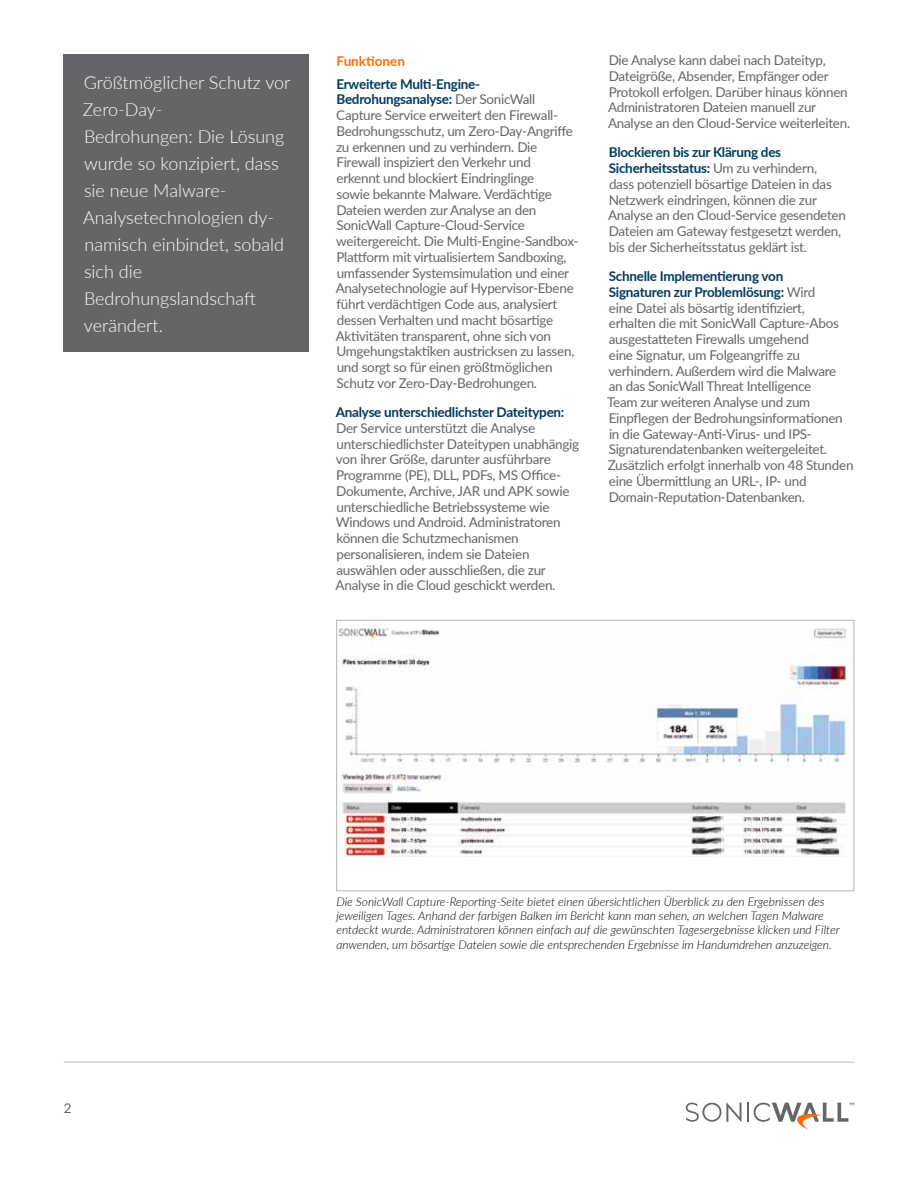
<style>
.page{position:relative;width:918px;height:1188px;background:#fff}
.page>*{position:absolute;margin:0;border:0;box-sizing:border-box;transform-origin:0 0}
.t1{font:300 18px/27px "Lato";color:#fff}
.t2{font:13.5px/15.8px "Lato";letter-spacing:-.02em;color:#646569}
.t3{font:700 13.5px "Lato";letter-spacing:-.02em;color:#003a5d}
.t4{font:700 13.5px "Lato";color:#ff6c0c}
.t5{font:italic 300 12px/14.4px "Lato";color:#000}
.s1{font-weight:700;color:#003a5d}
</style>
<div class="page">
<hr style="left:64px;top:1062px;width:790px;height:1px;background:#b8b8b8">
<div style="left:64px;top:54px;width:245px;height:298px;background:#646569"></div>
<img style="left:338px;top:622px;width:514px;height:235px">
<div style="left:336px;top:620px;width:518px;height:271px;border:1px solid #b8b8b8"></div>
<svg style="left:747px;top:1103px;width:1px;height:19px"></svg>
<svg style="left:686px;top:1103px;width:55px;height:19px"></svg>
<svg style="left:754px;top:1103px;width:100px;height:27px"></svg>
<h1 class="t1" style="left:83px;top:68px;width:209px">Größtmöglicher Schutz vor<br>Zero-Day-<br>Bedrohungen: Die Lösung wurde so konzipiert, dass sie neue Malware-<br>Analysetechnologien dy&shy;namisch einbindet, sobald sich die<br>Bedrohungslandschaft verändert.</h1>
<p class="t4" style="left:337px;top:51px;width:70px">Funktionen</p>
<p class="t2" style="left:336px;top:75px;width:244px"><span class="s1">Erweiterte Multi-Engine-Bedrohungsanalyse:</span> Der SonicWall Capture Service erweitert den Firewall-Bedrohungsschutz, um Zero-Day-Angriffe zu erkennen und zu verhindern. Die Firewall inspiziert den Verkehr und<br>erkennt und blockiert Eindringlinge<br>sowie bekannte Malware. Verdächtige Dateien werden zur Analyse an den SonicWall Capture-Cloud-Service weitergereicht. Die Multi-Engine-Sandbox-Plattform mit virtualisiertem Sandboxing, umfassender Systemsimulation und einer Analysetechnologie auf Hypervisor-Ebene führt verdächtigen Code aus, analysiert dessen Verhalten und macht bösartige Aktivitäten transparent, ohne sich von Umgehungstaktiken austricksen zu lassen, und sorgt so für einen größtmöglichen Schutz vor Zero-Day-Bedrohungen.</p>
<p class="t3" style="left:336px;top:402px;width:230px">Analyse unterschiedlichster Dateitypen:</p>
<p class="t2" style="left:336px;top:420px;width:245px">Der Service unterstützt die Analyse unterschiedlichster Dateitypen unabhängig von ihrer Größe, darunter ausführbare Programme (PE), DLL, PDFs, MS Office-Dokumente, Archive, JAR und APK sowie unterschiedliche Betriebssysteme wie Windows und Android. Administratoren können die Schutzmechanismen personalisieren, indem sie Dateien auswählen oder ausschließen, die zur Analyse in die Cloud geschickt werden.</p>
<p class="t2" style="left:608px;top:52px;width:244px">Die Analyse kann dabei nach Dateityp, Dateigröße, Absender, Empfänger oder Protokoll erfolgen. Darüber hinaus können Administratoren Dateien manuell zur Analyse an den Cloud-Service weiterleiten.</p>
<p class="t2" style="left:608px;top:144px;width:239px"><span class="s1">Blockieren bis zur Klärung des Sicherheitsstatus:</span> Um zu verhindern,<br>dass potenziell bösartige Dateien in das Netzwerk eindringen, können die zur Analyse an den Cloud-Service gesendeten Dateien am Gateway festgesetzt werden, bis der Sicherheitsstatus geklärt ist.</p>
<p class="t2" style="left:607px;top:268px;width:248px"><span class="s1">Schnelle Implementierung von<br>Signaturen zur Problemlösung:</span> Wird<br>eine Datei als bösartig identifiziert, erhalten die mit SonicWall Capture-Abos ausgestatteten Firewalls umgehend<br>eine Signatur, um Folgeangriffe zu verhindern. Außerdem wird die Malware<br>an das SonicWall Threat Intelligence<br>Team zur weiteren Analyse und zum Einpflegen der Bedrohungsinformationen in die Gateway-Anti-Virus- und IPS-Signaturendatenbanken weitergeleitet.<br>Zusätzlich erfolgt innerhalb von 48 Stunden eine Übermittlung an URL-, IP- und Domain-Reputation-Datenbanken.</p>
<p class="t2" style="left:64px;top:1099px;width:9px">2</p>
<p class="t5" style="left:336px;top:894px;width:505px">Die SonicWall Capture-Reporting-Seite bietet einen übersichtlichen Überblick zu den Ergebnissen des jeweiligen Tages. Anhand der farbigen Balken im Bericht kann man sehen, an welchen Tagen Malware entdeckt wurde. Administratoren können einfach auf die gewünschten Tagesergebnisse klicken und Filter anwenden, um bösartige Dateien sowie die entsprechenden Ergebnisse im Handumdrehen anzuzeigen.</p>
</div>
